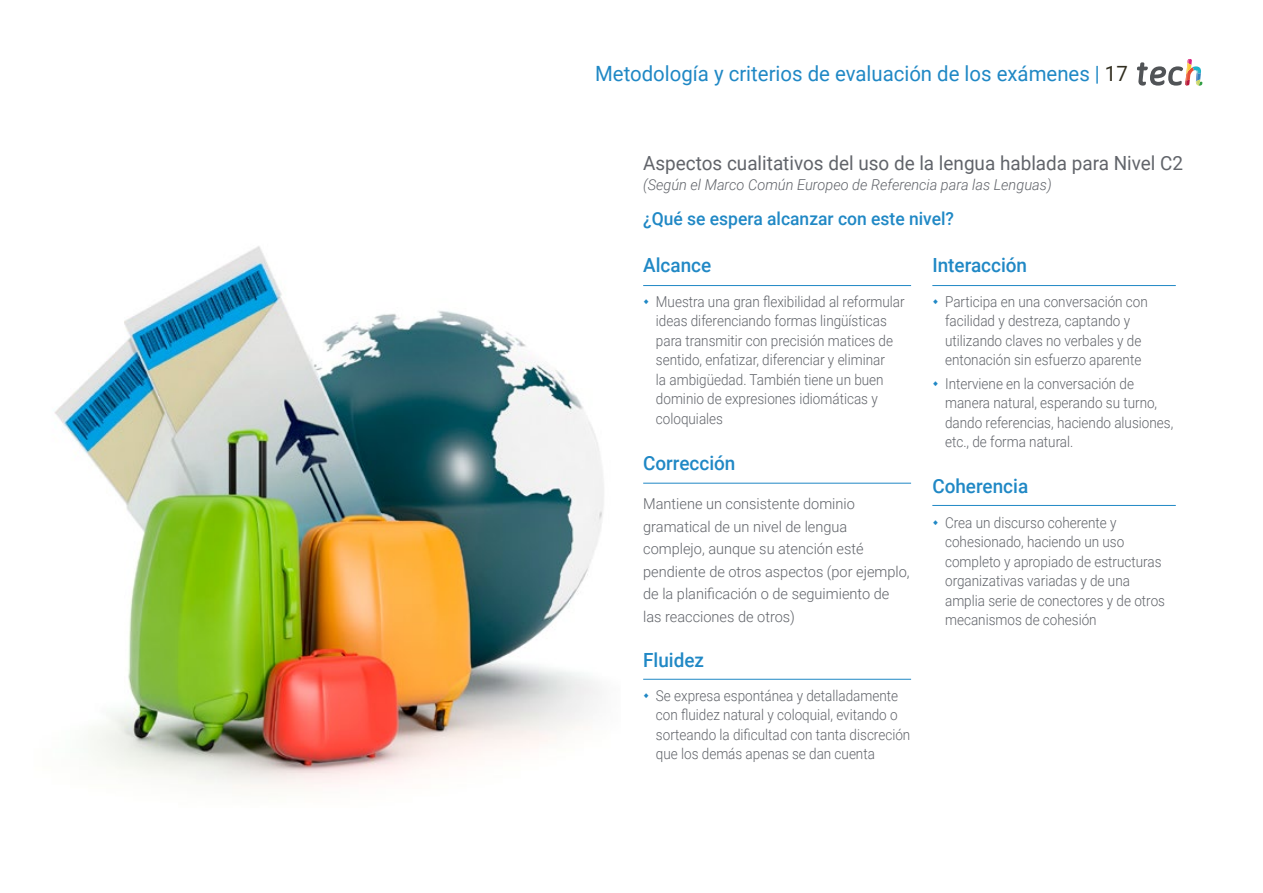
<style>
.page{position:relative;width:1263px;height:893px;background:#fff}
.page>*{position:absolute;margin:0;border:0;box-sizing:border-box;transform-origin:0 0}
.t1{font:21px "Roboto";color:#2088c5}
.t2{font:19.5px "Roboto";color:#61646a}
.t3{font:500 19.5px "Roboto";color:#2088c5}
.t4{font:500 18px "Roboto";color:#2088c5}
.t5{font:300 15px/19.5px "Roboto";color:#61646a;scale:.9 1}
.t6{font:300 15px/22.5px "Roboto";color:#61646a}
.t7{font:italic 300 15px "Roboto";color:#61646a}
.s1{color:#312e20}
</style>
<div class="page">
<img style="left:54px;top:246px;width:550px;height:541px">
<svg style="left:1137px;top:59px;width:65px;height:27px"></svg>
<hr style="left:932px;top:285px;width:244px;height:1px;background:#2088c5">
<hr style="left:932px;top:505px;width:244px;height:1px;background:#2088c5">
<hr style="left:643px;top:285px;width:268px;height:1px;background:#2088c5">
<hr style="left:643px;top:483px;width:268px;height:1px;background:#2088c5">
<hr style="left:643px;top:679px;width:268px;height:1px;background:#2088c5">
<h1 class="t1" style="left:595px;top:59px;width:534px">Metodología y criterios de evaluación de los exámenes | <span class="s1">17</span></h1>
<h2 class="t2" style="left:643px;top:149px;width:541px">Aspectos cualitativos del uso de la lengua hablada para Nivel C2</h2>
<p class="t7" style="left:643px;top:175px;width:410px">(Según el Marco Común Europeo de Referencia para las Lenguas)</p>
<p class="t4" style="left:643px;top:206px;width:312px">¿Qué se espera alcanzar con este nivel?</p>
<h2 class="t3" style="left:643px;top:252px;width:70px">Alcance</h2>
<p class="t5" style="left:656px;top:291px;width:278px">Muestra una gran flexibilidad al reformular ideas diferenciando formas lingüísticas para transmitir con precisión matices de sentido, enfatizar, diferenciar y eliminar<br>la ambigüedad. También tiene un buen dominio de expresiones idiomáticas y coloquiales</p>
<h2 class="t3" style="left:643px;top:449px;width:94px">Corrección</h2>
<p class="t6" style="left:643px;top:492px;width:268px">Mantiene un consistente dominio gramatical de un nivel de lengua complejo, aunque su atención esté pendiente de otros aspectos (por ejemplo, de la planificación o de seguimiento de las reacciones de otros)</p>
<h2 class="t3" style="left:643px;top:646px;width:62px">Fluidez</h2>
<p class="t5" style="left:656px;top:685px;width:284px">Se expresa espontánea y detalladamente con fluidez natural y coloquial, evitando o sorteando la dificultad con tanta discreción que los demás apenas se dan cuenta</p>
<h2 class="t3" style="left:932px;top:252px;width:96px">Interacción</h2>
<p class="t5" style="left:945px;top:291px;width:227px">Participa en una conversación con facilidad y destreza, captando y utilizando claves no verbales y de entonación sin esfuerzo aparente</p>
<p class="t5" style="left:945px;top:373px;width:255px">Interviene en la conversación de manera natural, esperando su turno, dando referencias, haciendo alusiones, etc., de forma natural.</p>
<h2 class="t3" style="left:932px;top:473px;width:97px">Coherencia</h2>
<p class="t5" style="left:945px;top:512px;width:246px">Crea un discurso coherente y cohesionado, haciendo un uso completo y apropiado de estructuras organizativas variadas y de una amplia serie de conectores y de otros mecanismos de cohesión</p>
</div>
